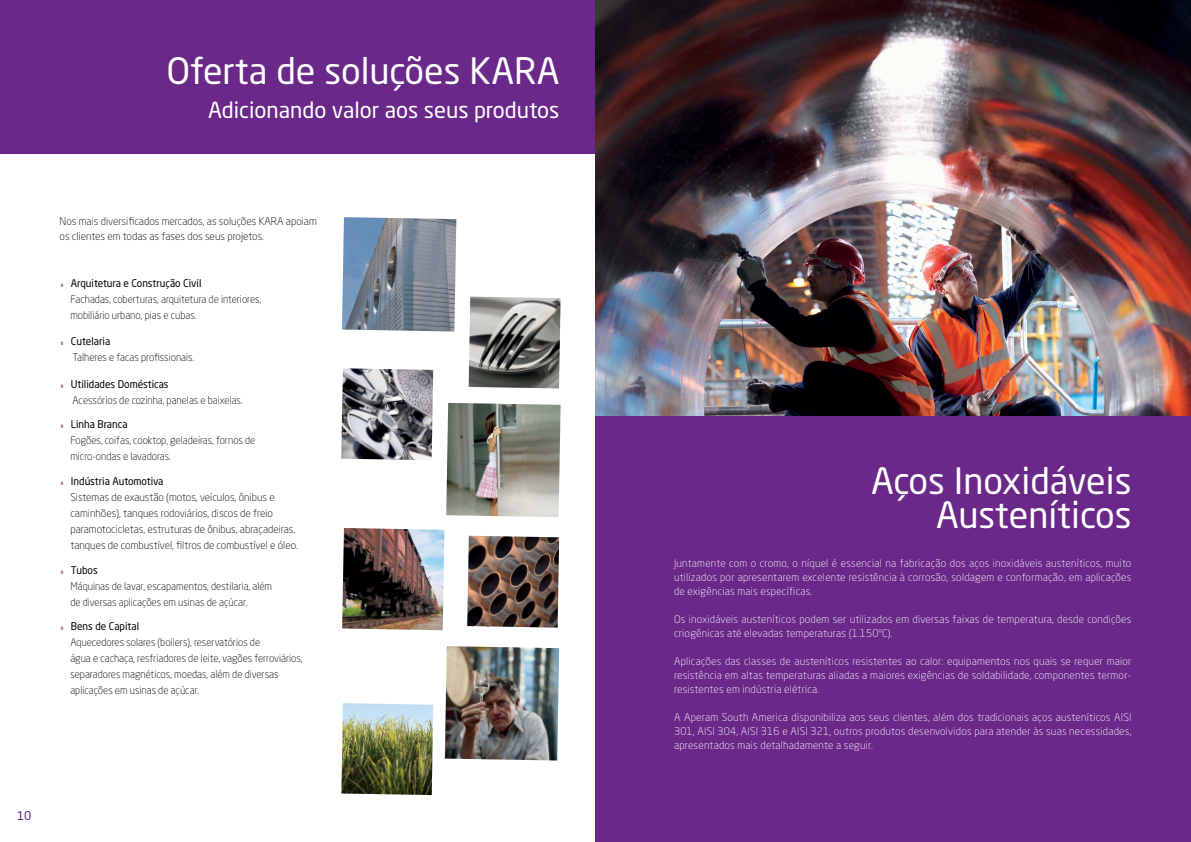
<style>
.page{position:relative;width:1191px;height:842px;background:#fff}
.page>*{position:absolute;margin:0;border:0;box-sizing:border-box;transform-origin:0 0}
.t1{font:36px/34px "Neo Sans Pro";color:#fff;text-align:right}
.t2{font:26px "Neo Sans Pro";color:#b77baa;scale:.95 1}
.t3{font:22px "Neo Sans Pro";color:#fff}
.t4{font:12px "Neo Sans Pro";color:#6a2889}
.t5{font:300 10.5px/14px "Neo Sans Pro";letter-spacing:.02em;color:#fff;text-align:justify}
.t6{font:300 10.5px/16px "Neo Sans Pro";color:#000;scale:.96 1}
.t7{font:300 10.5px/16px "Neo Sans Pro";color:#000}
.t8{font:10.5px "Neo Sans Pro";color:#000;scale:.96 1}
</style>
<div class="page">
<div style="left:0;top:0;width:595px;height:153px;background:#6a2889"></div>
<img style="left:342px;top:217px;width:114px;height:114px">
<img style="left:446px;top:403px;width:114px;height:114px">
<img style="left:342px;top:528px;width:102px;height:102px">
<img style="left:445px;top:646px;width:114px;height:114px">
<img style="left:341px;top:368px;width:92px;height:92px">
<img style="left:467px;top:536px;width:92px;height:92px">
<img style="left:341px;top:703px;width:92px;height:92px">
<img style="left:468px;top:297px;width:92px;height:91px">
<div style="left:595px;top:416px;width:596px;height:426px;background:#6a2889"></div>
<img style="left:595px;top:0;width:596px;height:416px">
<h1 class="t1" style="left:166px;top:53px;width:394px">Oferta de soluções KARA</h1>
<h3 class="t3" style="left:208px;top:97px;width:353px">Adicionando valor aos seus produtos</h3>
<p class="t7" style="left:60px;top:213px;width:259px;line-height:15px">Nos mais diversificados mercados, as soluções KARA apoiam os clientes em todas as fases dos seus projetos.</p>
<h2 class="t2" style="left:60px;top:261px;width:7px">.</h2>
<p class="t8" style="left:71px;top:277px;width:138px">Arquitetura e Construção Civil</p>
<p class="t6" style="left:70px;top:291px;width:200px">Fachadas, coberturas, arquitetura de interiores, mobiliário urbano, pias e cubas.</p>
<h2 class="t2" style="left:60px;top:320px;width:7px">.</h2>
<p class="t8" style="left:71px;top:335px;width:42px">Cutelaria</p>
<p class="t6" style="left:73px;top:349px;width:128px">Talheres e facas profissionais.</p>
<h2 class="t2" style="left:60px;top:362px;width:7px">.</h2>
<p class="t8" style="left:71px;top:378px;width:103px">Utilidades Domésticas</p>
<p class="t6" style="left:73px;top:392px;width:179px">Acessórios de cozinha, panelas e baixelas.</p>
<h2 class="t2" style="left:60px;top:403px;width:7px">.</h2>
<p class="t8" style="left:71px;top:418px;width:60px">Linha Branca</p>
<p class="t6" style="left:70px;top:433px;width:194px">Fogões, coifas, cooktop, geladeiras, fornos de micro-ondas e lavadoras.</p>
<h2 class="t2" style="left:60px;top:459px;width:7px">.</h2>
<p class="t8" style="left:71px;top:475px;width:98px">Indústria Automotiva</p>
<p class="t7" style="left:70px;top:489px;width:229px">Sistemas de exaustão (motos, veículos, ônibus e caminhões), tanques rodoviários, discos de freio paramotocicletas, estruturas de ônibus, abraçadeiras, tanques de combustível, filtros de combustível e óleo.</p>
<h2 class="t2" style="left:60px;top:548px;width:7px">.</h2>
<p class="t8" style="left:71px;top:563px;width:29px">Tubos</p>
<p class="t6" style="left:70px;top:578px;width:212px">Máquinas de lavar, escapamentos, destilaria, além de diversas aplicações em usinas de açúcar.</p>
<h2 class="t2" style="left:60px;top:604px;width:7px">.</h2>
<p class="t8" style="left:71px;top:620px;width:73px">Bens de Capital</p>
<p class="t6" style="left:70px;top:634px;width:243px">Aquecedores solares (boilers), reservatórios de<br>água e cachaça, resfriadores de leite, vagões ferroviários, separadores magnéticos, moedas, além de diversas aplicações em usinas de açúcar.</p>
<p class="t4" style="left:17px;top:808px;width:16px">10</p>
<h1 class="t1" style="left:871px;top:463px;width:262px">Aços Inoxidáveis<br>Austeníticos</h1>
<p class="t5" style="left:674px;top:556px;width:459px">Juntamente com o cromo, o níquel é essencial na fabricação dos aços inoxidáveis austeníticos, muito utilizados por apresentarem excelente resistência à corrosão, soldagem e conformação, em aplicações de exigências mais específicas.</p>
<p class="t5" style="left:674px;top:612px;width:459px">Os inoxidáveis austeníticos podem ser utilizados em diversas faixas de temperatura, desde condições criogênicas até elevadas temperaturas (1.150ºC).</p>
<p class="t5" style="left:674px;top:654px;width:459px">Aplicações das classes de austeníticos resistentes ao calor: equipamentos nos quais se requer maior resistência em altas temperaturas aliadas a maiores exigências de soldabilidade, componentes termor&shy;resistentes em indústria elétrica.</p>
<p class="t5" style="left:674px;top:710px;width:459px">A Aperam South America disponibiliza aos seus clientes, além dos tradicionais aços austeníticos AISI 301, AISI 304, AISI 316 e AISI 321, outros produtos desenvolvidos para atender às suas necessidades, apresentados mais detalhadamente a seguir.</p>
</div>
